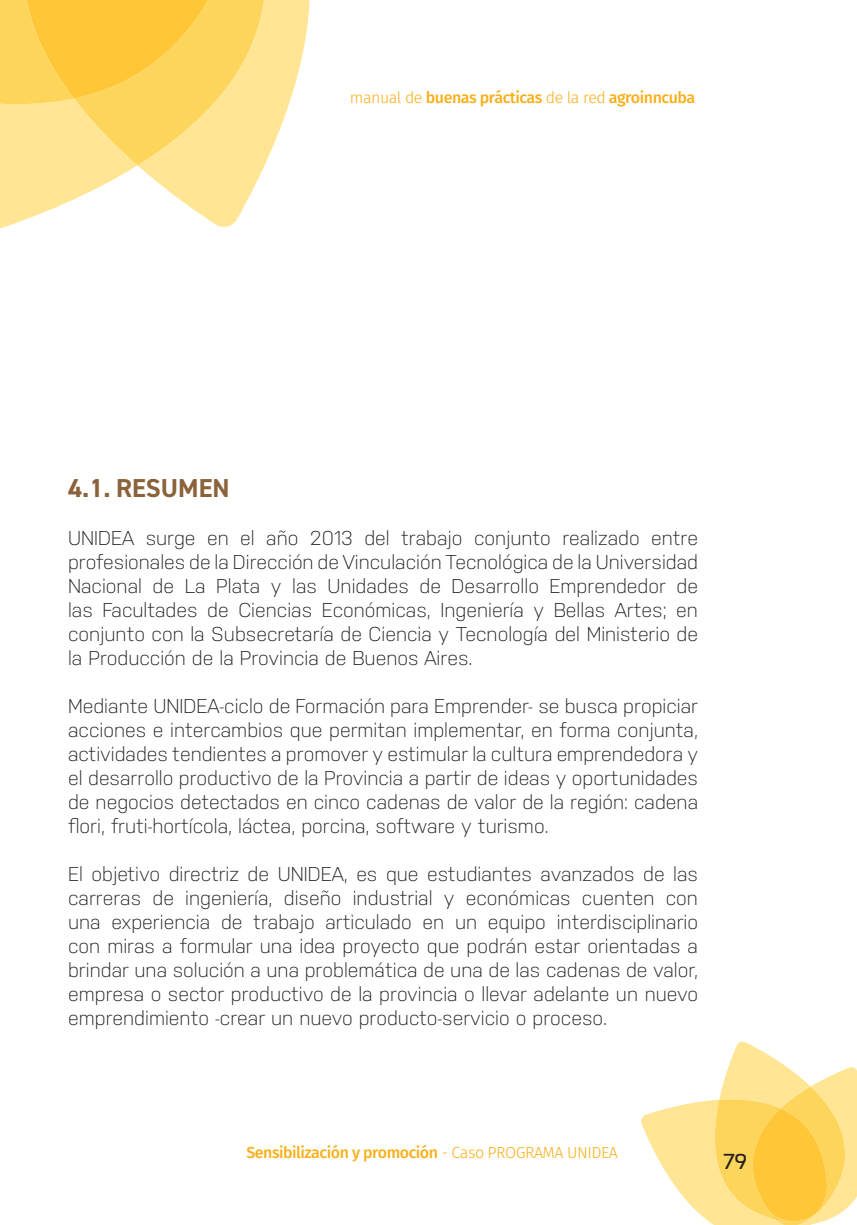
<style>
.page{position:relative;width:857px;height:1225px;background:#fff}
.page>*{position:absolute;margin:0;border:0;box-sizing:border-box;transform-origin:0 0}
.t1{font:700 26px "DIN2014";color:#8b633b}
.t2{font:300 20px/24px "Nudista";color:#231f20;text-align:justify}
.t3{font:20px "Univia Pro";color:#231f20}
.t4{font:500 16px "Fira Sans";letter-spacing:-.03em;color:#faaf18}
.s1{font-weight:300}
</style>
<div class="page">
<svg style="left:0;top:0;width:309px;height:227px"></svg>
<svg style="left:641px;top:1041px;width:215px;height:184px"></svg>
<p class="t4" style="left:350px;top:86px;width:346px"><span class="s1">manual de</span> buenas prácticas <span class="s1">de la red</span> agroinncuba</p>
<h1 class="t1" style="left:68px;top:471px;width:163px">4.1. RESUMEN</h1>
<p class="t2" style="left:68px;top:526px;width:631px">UNIDEA surge en el año 2013 del trabajo conjunto realizado entre profesionales de la Dirección de Vinculación Tecnológica de la Universidad Nacional de La Plata y las Unidades de Desarrollo Emprendedor de las Facultades de Ciencias Económicas, Ingeniería y Bellas Artes; en conjunto con la Subsecretaría de Ciencia y Tecnología del Ministerio de la Producción de la Provincia de Buenos Aires.</p>
<p class="t2" style="left:68px;top:694px;width:631px">Mediante UNIDEA-ciclo de Formación para Emprender- se busca propiciar acciones e intercambios que permitan implementar, en forma conjunta, actividades tendientes a promover y estimular la cultura emprendedora y el desarrollo productivo de la Provincia a partir de ideas y oportunidades de negocios detectados en cinco cadenas de valor de la región: cadena flori, fruti-hortícola, láctea, porcina, software y turismo.</p>
<p class="t2" style="left:68px;top:862px;width:631px">El objetivo directriz de UNIDEA, es que estudiantes avanzados de las carreras de ingeniería, diseño industrial y económicas cuenten con una experiencia de trabajo articulado en un equipo interdisciplinario con miras a formular una idea proyecto que podrán estar orientadas a brindar una solución a una problemática de una de las cadenas de valor, empresa o sector productivo de la provincia o llevar adelante un nuevo emprendimiento -crear un nuevo producto-servicio o proceso.</p>
<p class="t4" style="left:246px;top:1140px;width:373px">Sensibilización y promoción <span class="s1">- Caso PROGRAMA UNIDEA</span></p>
<p class="t3" style="left:723px;top:1147px;width:25px">79</p>
</div>
